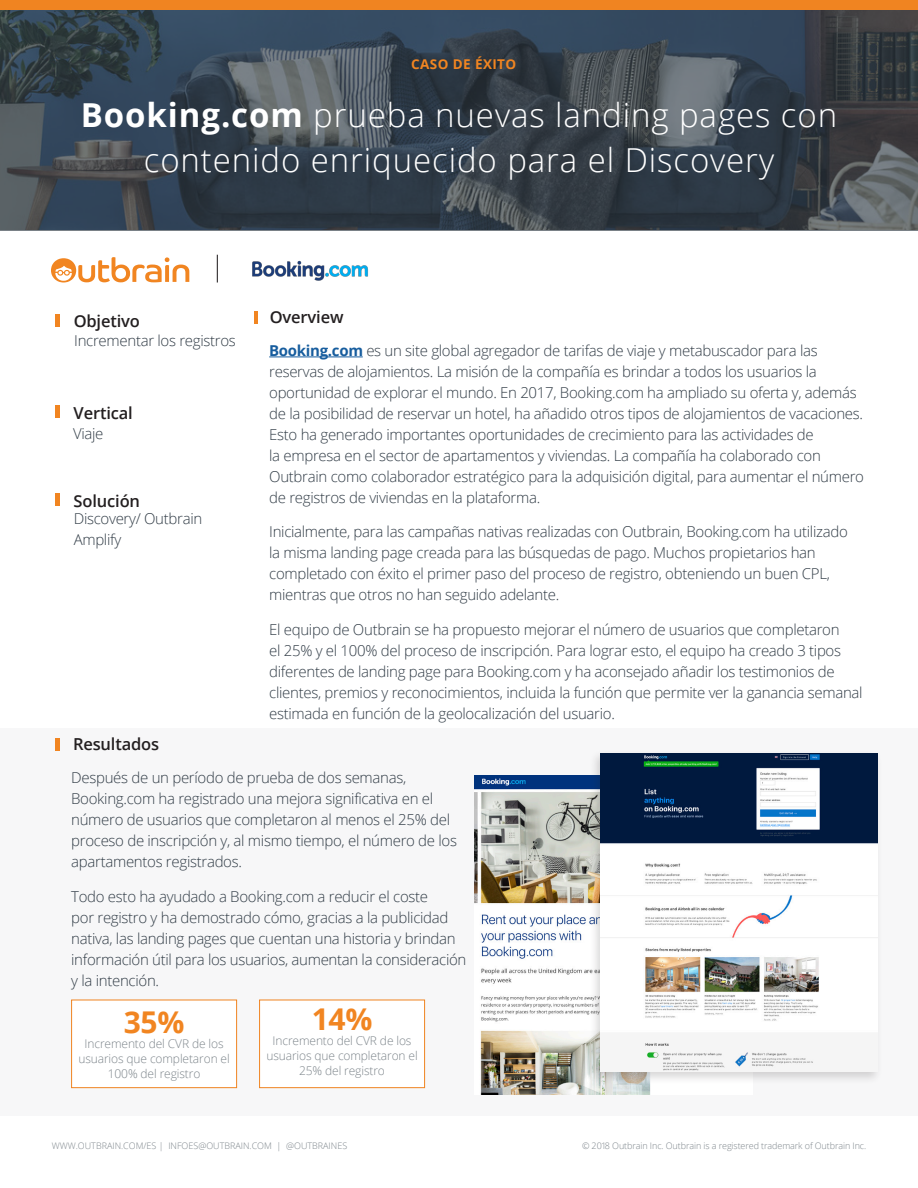
<style>
.page{position:relative;width:918px;height:1188px;background:#fff}
.page>*{position:absolute;margin:0;border:0;box-sizing:border-box;transform-origin:0 0}
.BODY_COPY_AFTER_HEAD{font:300 33px/45px "Open Sans";letter-spacing:.025em;color:#fff;text-align:center}
.t1{font:700 30px "Open Sans";color:#f18521}
.t2{font:600 16.5px "Open Sans";letter-spacing:-.01em;color:#231f20}
.t3{font:300 15px/21px "Open Sans";letter-spacing:-.02em;color:#323d47}
.t4{font:700 13.5px "Open Sans";letter-spacing:.03em;color:#f18521}
.t5{font:300 12px/15px "Open Sans";letter-spacing:-.01em;color:#7d858b;text-align:center}
.CALENDAR_MONTH{font:300 9px "Open Sans";letter-spacing:-.01em;color:#7d858b}
.s1{font-weight:700}
.s2{font-weight:700;color:#175d9e}
</style>
<div class="page">
<svg style="left:0;top:10px;width:918px;height:221px;background:#3b4651"></svg>
<img style="left:252px;top:260px;width:116px;height:21px">
<svg style="left:217px;top:255px;width:1px;height:28px"></svg>
<div style="left:0;top:0;width:918px;height:10px;background:#f08421"></div>
<hr style="left:56px;top:314px;width:4px;height:13px;background:#f18521">
<hr style="left:269px;top:357px;width:94px;height:1px;background:#175d9e">
<svg style="left:254px;top:311px;width:3px;height:13px"></svg>
<svg style="left:51px;top:257px;width:138px;height:26px"></svg>
<hr style="left:56px;top:493px;width:4px;height:13px;background:#f18521">
<hr style="left:56px;top:405px;width:4px;height:13px;background:#f18521">
<div style="left:0;top:729px;width:918px;height:387px;background:#f7f7f8"></div>
<div style="left:259px;top:1000px;width:166px;height:88px;background:#fff;border:1px solid #f08421"></div>
<div style="left:71px;top:1000px;width:166px;height:88px;background:#fff;border:1px solid #f08421"></div>
<hr style="left:56px;top:738px;width:4px;height:13px;background:#f18521">
<img style="left:475px;top:776px;width:175px;height:318px">
<div style="left:589px;top:749px;width:294px;height:335px;background:#231f20;opacity:.18"></div>
<img style="left:600px;top:753px;width:278px;height:319px">
<p class="t4" style="left:411px;top:55px;width:107px">CASO DE ÉXITO</p>
<p class="BODY_COPY_AFTER_HEAD" style="left:81px;top:91px;width:758px"><span class="s1">Booking.com</span> prueba nuevas landing pages con contenido enriquecido para el Discovery</p>
<p class="t2" style="left:74px;top:310px;width:68px">Objetivo</p>
<p class="t3" style="left:74px;top:330px;width:163px">Incrementar los registros</p>
<p class="t2" style="left:74px;top:401px;width:61px">Vertical</p>
<p class="t3" style="left:73px;top:423px;width:32px">Viaje</p>
<p class="t2" style="left:74px;top:489px;width:68px">Solución</p>
<p class="t3" style="left:74px;top:507px;width:130px">Discovery/ Outbrain<br>Amplify</p>
<p class="t2" style="left:270px;top:306px;width:75px">Overview</p>
<p class="t3" style="left:269px;top:339px;width:596px"><span class="s2">Booking.com</span> es un site global agregador de tarifas de viaje y metabuscador para las reservas de alojamientos. La misión de la compañía es brindar a todos los usuarios la oportunidad de explorar el mundo. En 2017, Booking.com ha ampliado su oferta y, además de la posibilidad de reservar un hotel, ha añadido otros tipos de alojamientos de vacaciones.<br>Esto ha generado importantes oportunidades de crecimiento para las actividades de<br>la empresa en el sector de apartamentos y viviendas. La compañía ha colaborado con Outbrain como colaborador estratégico para la adquisición digital, para aumentar el número de registros de viviendas en la plataforma.</p>
<p class="t3" style="left:269px;top:521px;width:580px">Inicialmente, para las campañas nativas realizadas con Outbrain, Booking.com ha utilizado la misma landing page creada para las búsquedas de pago. Muchos propietarios han completado con éxito el primer paso del proceso de registro, obteniendo un buen CPL, mientras que otros no han seguido adelante.</p>
<p class="t3" style="left:269px;top:618px;width:595px">El equipo de Outbrain se ha propuesto mejorar el número de usuarios que completaron<br>el 25% y el 100% del proceso de inscripción. Para lograr esto, el equipo ha creado 3 tipos diferentes de landing page para Booking.com y ha aconsejado añadir los testimonios de clientes, premios y reconocimientos, incluida la función que permite ver la ganancia semanal estimada en función de la geolocalización del usuario.</p>
<p class="t2" style="left:73px;top:733px;width:88px">Resultados</p>
<p class="t3" style="left:71px;top:767px;width:387px">Después de un período de prueba de dos semanas, Booking.com ha registrado una mejora significativa en el número de usuarios que completaron al menos el 25% del proceso de inscripción y, al mismo tiempo, el número de los apartamentos registrados.</p>
<p class="t3" style="left:71px;top:885px;width:397px">Todo esto ha ayudado a Booking.com a reducir el coste<br>por registro y ha demostrado cómo, gracias a la publicidad nativa, las landing pages que cuentan una historia y brindan información útil para los usuarios, aumentan la consideración y la intención.</p>
<p class="t1" style="left:124px;top:1001px;width:62px">35%</p>
<p class="t5" style="left:78px;top:1036px;width:153px">Incremento del CVR de los usuarios que completaron el<br>100% del registro</p>
<p class="t1" style="left:312px;top:998px;width:62px">14%</p>
<p class="t5" style="left:266px;top:1033px;width:153px">Incremento del CVR de los usuarios que completaron el<br>25% del registro</p>
<p class="CALENDAR_MONTH" style="left:52px;top:1139px;width:297px">WWW.OUTBRAIN.COM/ES | INFOES@OUTBRAIN.COM | @OUTBRAINES</p>
<p class="CALENDAR_MONTH" style="left:582px;top:1139px;width:286px">© 2018 Outbrain Inc. Outbrain is a registered trademark of Outbrain Inc.</p>
</div>
